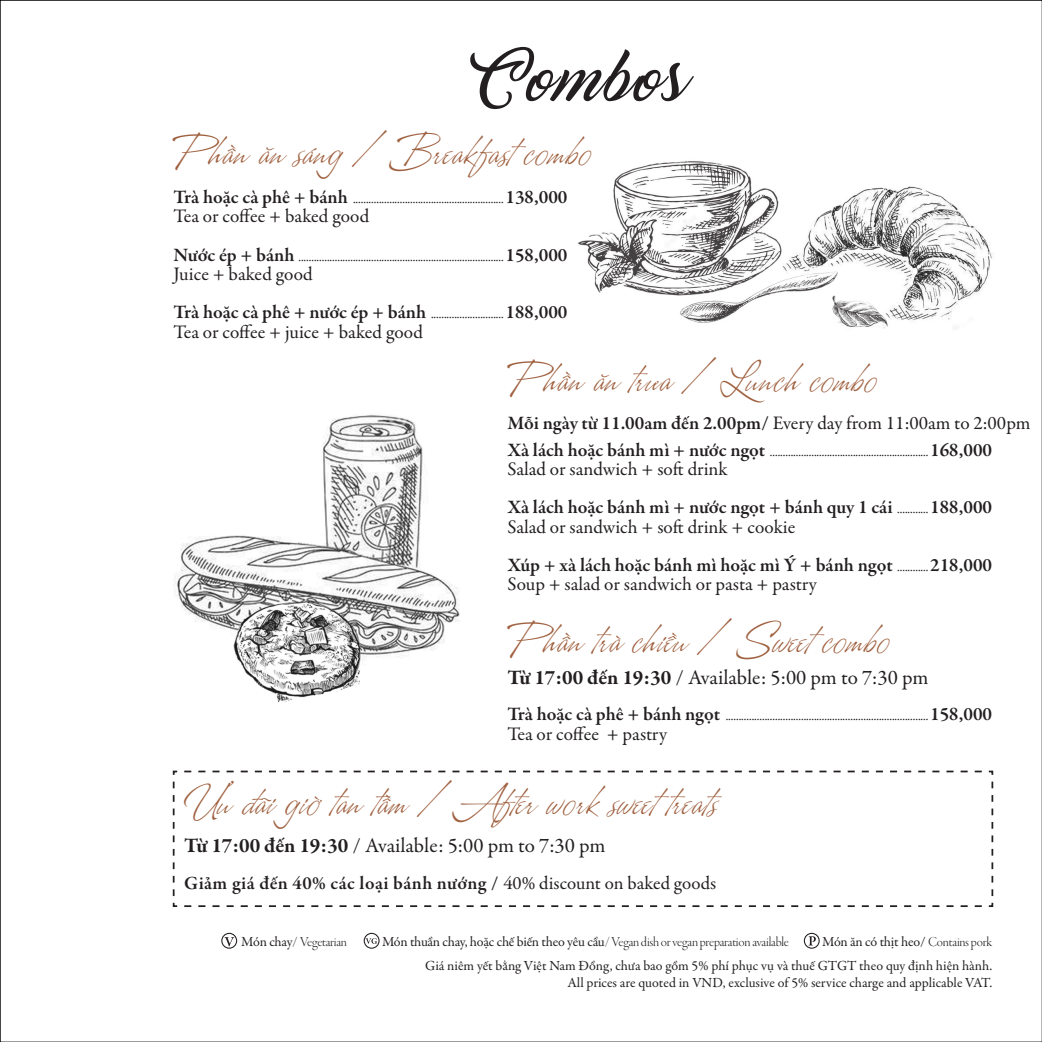
<style>
.page{position:relative;width:1042px;height:1042px;background:#fff}
.page>*{position:absolute;margin:0;border:0;box-sizing:border-box;transform-origin:0 0}
.Paragraph_Style_2{font:52.5px "Marguerite";letter-spacing:.05em;color:#231f20}
.t1{font:45.5px "UTM A&S Heartbeat";letter-spacing:.03em;color:#a06140}
.t2{font:21px "Garamond Premr Pro";color:#231f20}
.Paragraph_Style_2-2{font:19.25px "Garamond Premr Pro Lt Disp";color:#231f20}
.Paragraph_Style_2-3{font:19.25px "Garamond Premr Pro";color:#231f20}
.Paragraph_Style_2-4{font:600 19.25px "Garamond Premr Pro";color:#231f20}
.Paragraph_Style_2-5{font:600 18.9px "Garamond Premr Pro";letter-spacing:.025em;color:#231f20}
.t3{font:14px/23.6px "Garamond Premr Pro";color:#231f20;text-align:right}
.t4{font:14px "Garamond Premr Pro Lt Disp";letter-spacing:-.015em;color:#231f20}
.s1{font-family:"Garamond Premr Pro";font-weight:600}
.s2{font-family:"Garamond Premr Pro Lt Disp";font-weight:400}
.s3{font-weight:600}
.s4{font-weight:700}
.s5{font-weight:400}
.s6{font-family:"Garamond Premr Pro"}
.s7{font-family:"Garamond Premr Pro";color:#636366}
.s8{font-family:"Garamond Premr Pro Lt Disp"}
</style>
<div class="page">
<svg style="left:804px;top:933px;width:15px;height:15px"></svg>
<svg style="left:364px;top:933px;width:15px;height:15px"></svg>
<svg style="left:221px;top:933px;width:16px;height:15px"></svg>
<img style="left:174px;top:414px;width:286px;height:289px">
<img style="left:578px;top:161px;width:414px;height:168px">
<svg style="left:172px;top:770px;width:822px;height:137px"></svg>
<p class="Paragraph_Style_2" style="left:484px;top:52px;width:202px">Combos</p>
<p class="t1" style="left:173px;top:117px;width:419px">Phần ăn sáng / Breakfast combo</p>
<p class="Paragraph_Style_2-2" style="left:174px;top:186px;width:395px"><span class="s1">Trà hoặc cà phê + bánh</span> ..........................................................<span class="s1">138,000</span></p>
<p class="Paragraph_Style_2-3" style="left:174px;top:204px;width:197px">Tea or coffee + baked good</p>
<p class="Paragraph_Style_2-2" style="left:174px;top:244px;width:395px"><span class="s1">Nước ép + bánh</span> ...............................................................................<span class="s1">158,000</span></p>
<p class="Paragraph_Style_2-3" style="left:174px;top:262px;width:141px">Juice + baked good</p>
<p class="Paragraph_Style_2-4" style="left:174px;top:301px;width:395px">Trà hoặc cà phê + nước ép + bánh <span class="s2">............................</span>188,000</p>
<p class="Paragraph_Style_2-3" style="left:174px;top:320px;width:251px">Tea or coffee + juice + baked good</p>
<p class="t1" style="left:508px;top:344px;width:370px">Phần ăn trưa / Lunch combo</p>
<p class="Paragraph_Style_2-3" style="left:508px;top:411px;width:524px"><span class="s3">Mỗi ngày từ 11.00am đến 2.00pm/</span> Every day from 11:00am to 2:00pm</p>
<p class="Paragraph_Style_2-2" style="left:507px;top:439px;width:486px"><span class="s1">Xà lách hoặc bánh mì + nước ngọt</span> .............................................................<span class="s1">168,000</span></p>
<p class="Paragraph_Style_2-3" style="left:507px;top:457px;width:222px">Salad or sandwich + soft drink</p>
<p class="Paragraph_Style_2-4" style="left:507px;top:495px;width:486px">Xà lách hoặc bánh mì + nước ngọt + bánh quy 1 cái <span class="s2">............</span>188,000</p>
<p class="Paragraph_Style_2-3" style="left:507px;top:515px;width:289px">Salad or sandwich + soft drink + cookie</p>
<p class="Paragraph_Style_2-4" style="left:507px;top:553px;width:486px">Xúp + xà lách hoặc bánh mì hoặc mì Ý + bánh ngọt <span class="s2">............</span>218,000</p>
<p class="Paragraph_Style_2-3" style="left:507px;top:573px;width:311px">Soup + salad or sandwich or pasta + pastry</p>
<p class="t1" style="left:507px;top:605px;width:383px">Phần trà chiều / Sweet combo</p>
<p class="t2" style="left:507px;top:664px;width:423px"><span class="s4">Từ 17:00 đến 19:30</span> / Available: 5:00 pm to 7:30 pm</p>
<p class="Paragraph_Style_2-2" style="left:507px;top:704px;width:486px"><span class="s1">Trà hoặc cà phê + bánh ngọt</span> ..............................................................................<span class="s1">158,000</span></p>
<p class="Paragraph_Style_2-3" style="left:507px;top:722px;width:161px">Tea or coffee + pastry</p>
<p class="t1" style="left:184px;top:767px;width:533px">Ưu đãi giờ tan tầm / After work sweet treats</p>
<p class="t2" style="left:184px;top:833px;width:423px"><span class="s4">Từ 17:00 đến 19:30</span> / Available: 5:00 pm to 7:30 pm</p>
<p class="Paragraph_Style_2-5" style="left:184px;top:871px;width:533px">Giảm giá đến 40% các loại bánh nướng / <span class="s5">40% discount on baked goods</span></p>
<p class="t4" style="left:241px;top:934px;width:107px"><span class="s6">Món chay</span><span class="s7">/</span> Vegetarian</p>
<p class="t4" style="left:382px;top:934px;width:408px"><span class="s6">Món thuần chay, hoặc chế biến theo yêu cầu</span>/ Vegan dish or vegan preparation available</p>
<p class="t3" style="left:425px;top:930px;width:568px">Món ăn có thịt heo/ <span class="s8">Contains pork<br></span>Giá niêm yết bằng Việt Nam Đồng, chưa bao gồm 5% phí phục vụ và thuế GTGT theo quy định hiện hành.</p>
<p class="t3" style="left:567px;top:971px;width:426px">All prices are quoted in VND, exclusive of 5% service charge and applicable VAT.</p>
</div>
